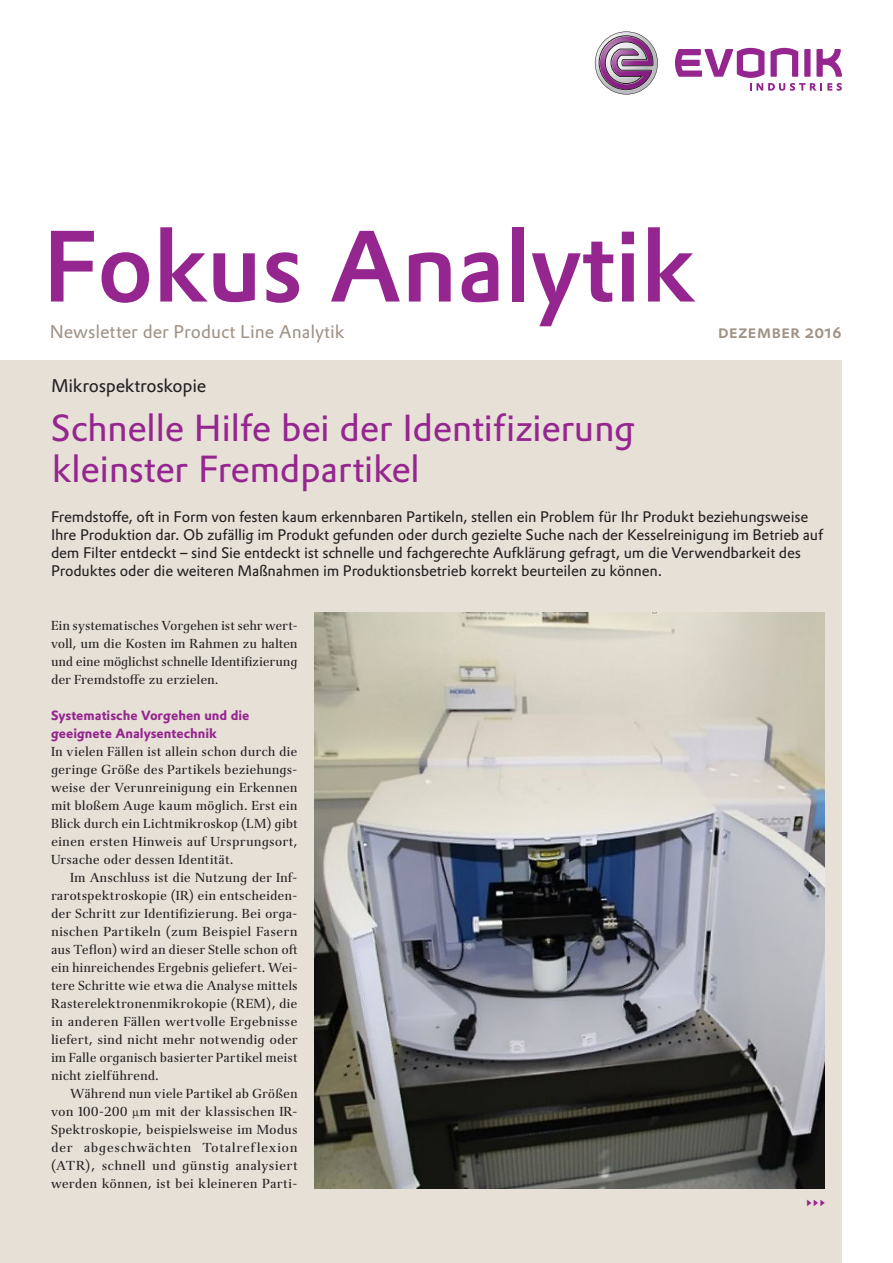
<style>
.page{position:relative;width:893px;height:1263px;background:#fff}
.page>*{position:absolute;margin:0;border:0;box-sizing:border-box;transform-origin:0 0}
.t1{font:500 99px "Evonik Prokyon";letter-spacing:-.01em;color:#95268f}
.t2{font:36.9px/40.5px "Evonik Prokyon";letter-spacing:-.01em;color:#95268f}
.t3{font:18px "Evonik Prokyon";color:#a09386}
.t4{font:18px "Evonik Prokyon";letter-spacing:-.01em;color:#231f20}
.t5{font:500 18px "Evonik Prokyon";color:#a09386}
.t6{font:15px/18px "Evonik Prokyon";letter-spacing:-.01em;color:#231f20}
.t7{font:14.25px "Evonik Antares";color:#95268f;scale:.7 1}
.t8{font:700 13.2px/18px "Evonik Prokyon";color:#95268f}
.t9{font:12.75px/18px "Evonik Antares";color:#231f20;text-align:justify}
</style>
<div class="page">
<div style="left:0;top:360px;width:842px;height:903px;background:#e6e0d7"></div>
<img style="left:315px;top:612px;width:510px;height:576px">
<svg style="left:595px;top:32px;width:63px;height:62px"></svg>
<svg style="left:675px;top:48px;width:167px;height:43px"></svg>
<h1 class="t1" style="left:43px;top:188px;width:654px">Fokus Analytik</h1>
<h3 class="t3" style="left:50px;top:317px;width:296px">Newsletter der Product Line Analytik</h3>
<h3 class="t5" style="left:718px;top:317px;width:126px">Dezember 2016</h3>
<h3 class="t4" style="left:51px;top:371px;width:157px">Mikrospektroskopie</h3>
<h2 class="t2" style="left:51px;top:405px;width:586px">Schnelle Hilfe bei der Identifizierung kleinster Fremdpartikel</h2>
<p class="t6" style="left:51px;top:507px;width:774px">Fremdstoffe, oft in Form von festen kaum erkennbaren Partikeln, stellen ein Problem für Ihr Produkt beziehungsweise Ihre Produktion dar. Ob zufällig im Produkt gefunden oder durch gezielte Suche nach der Kesselreinigung im Betrieb auf dem Filter entdeckt – sind Sie entdeckt ist schnelle und fachgerechte Aufklärung gefragt, um die Verwendbarkeit des Produktes oder die weiteren Maßnahmen im Produktionsbetrieb korrekt beurteilen zu können.</p>
<p class="t9" style="left:51px;top:616px;width:248px">Ein systematisches Vorgehen ist sehr wert&shy;voll, um die Kosten im Rahmen zu halten und eine möglichst schnelle Identifizierung der Fremdstoffe zu erzielen.</p>
<p class="t8" style="left:51px;top:705px;width:200px">Systematische Vorgehen und die geeignete Analysentechnik</p>
<p class="t9" style="left:51px;top:742px;width:248px">In vielen Fällen ist allein schon durch die geringe Größe des Partikels beziehungs&shy;weise der Verunreinigung ein Erkennen mit bloßem Auge kaum möglich. Erst ein Blick durch ein Lichtmikroskop (LM) gibt einen ersten Hinweis auf Ursprungsort, Ursache oder dessen Identität.</p>
<p class="t9" style="left:51px;top:868px;width:248px;text-indent:19px">Im Anschluss ist die Nutzung der Inf&shy;rarotspektroskopie (IR) ein entscheiden&shy;der Schritt zur Identifizierung. Bei orga&shy;nischen Partikeln (zum Beispiel Fasern aus Teflon) wird an dieser Stelle schon oft ein hinreichendes Ergebnis geliefert. Wei&shy;tere Schritte wie etwa die Analyse mittels Rasterelektronenmikrokopie (REM), die in anderen Fällen wertvolle Ergebnisse liefert, sind nicht mehr notwendig oder im Falle organisch basierter Partikel meist nicht zielführend.</p>
<p class="t9" style="left:51px;top:1084px;width:248px;text-indent:19px">Während nun viele Partikel ab Größen von 100-200 µm mit der klassischen IR-Spektroskopie, beispielsweise im Modus der abgeschwächten Totalreflexion (ATR), schnell und günstig analysiert werden können, ist bei kleineren Parti-</p>
<p class="t7" style="left:807px;top:1192px;width:28px">▸▸▸</p>
</div>
